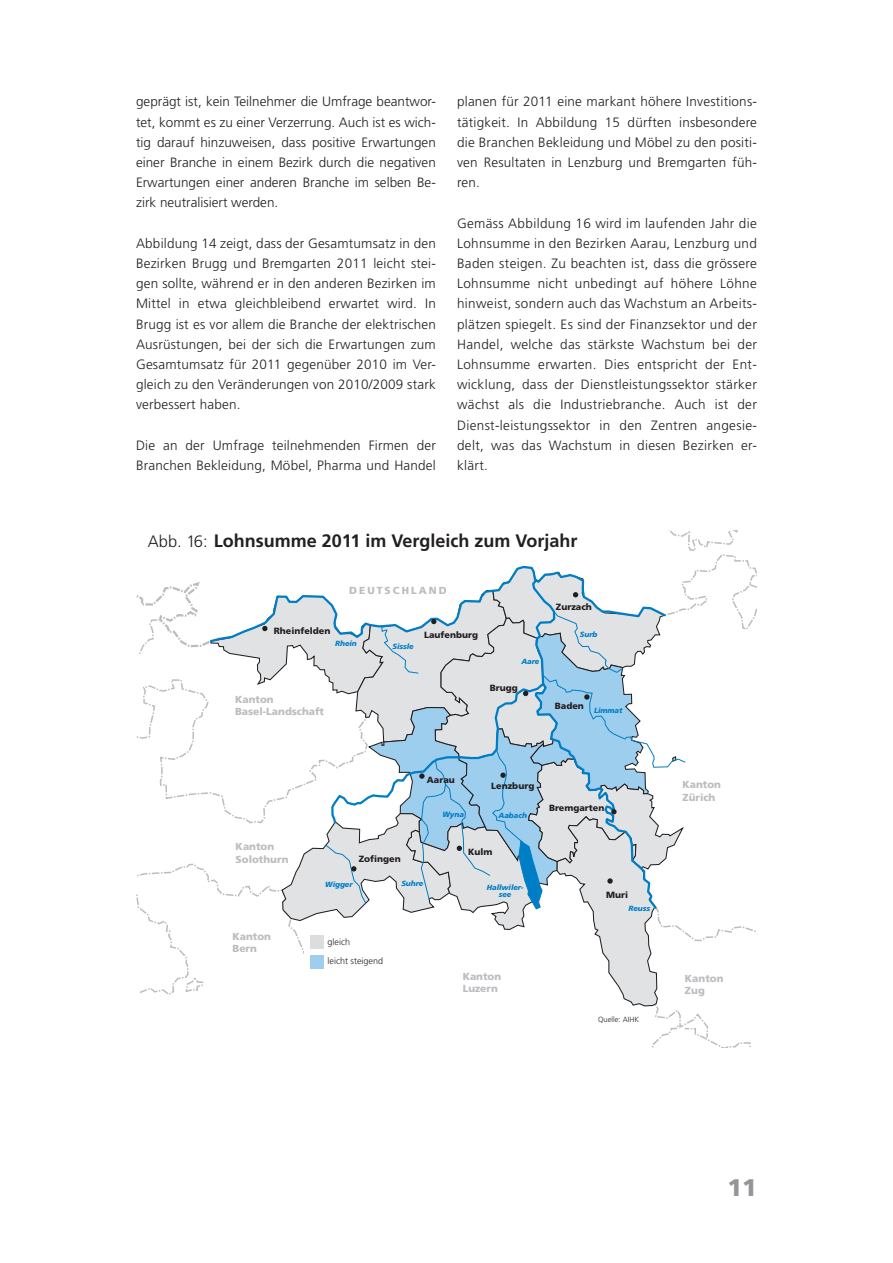
<style>
.page{position:relative;width:893px;height:1263px;background:#fff}
.page>*{position:absolute;margin:0;border:0;box-sizing:border-box;transform-origin:0 0}
.t1{font:900 24px "Frutiger";color:#939598}
.t2{font:700 18px "Frutiger";color:#231f20}
.gs{font:300 13.5px/20.2px "Frutiger";letter-spacing:.015em;color:#231f20;text-align:justify}
.t3{font:900 10.2px/12.3px "Frutiger";color:#bcbdc0}
.t4{font:900 10.2px "Frutiger";letter-spacing:.2em;color:#bcbdc0}
.t5{font:900 9px "Frutiger";color:#231f20}
.t6{font:300 9px/19.2px "Frutiger";color:#231f20}
.t7{font:italic 900 7.5px/7.1px "Frutiger";letter-spacing:-.01em;color:#007ec5;text-align:center}
.t8{font:300 7.5px "Frutiger";color:#231f20}
.s1{font-weight:300;font-size:16.5px}
</style>
<div class="page">
<svg style="left:136px;top:566px;width:548px;height:441px"></svg>
<div style="left:304px;top:931px;width:151px;height:109px;background:#fff"></div>
<div style="left:310px;top:936px;width:14px;height:13px;background:#dcdddf"></div>
<div style="left:310px;top:955px;width:14px;height:13px;background:#9eceee"></div>
<p class="gs" style="left:136px;top:92px;width:301px">geprägt ist, kein Teilnehmer die Umfrage beantwor&shy;tet, kommt es zu einer Verzerrung. Auch ist es wich&shy;tig darauf hinzuweisen, dass positive Erwartungen einer Branche in einem Bezirk durch die negativen Erwartungen einer anderen Branche im selben Be&shy;zirk neutralisiert werden.</p>
<p class="gs" style="left:136px;top:233px;width:301px">Abbildung 14 zeigt, dass der Gesamtumsatz in den Bezirken Brugg und Bremgarten 2011 leicht stei&shy;gen sollte, während er in den anderen Bezirken im Mittel in etwa gleichbleibend erwartet wird. In Brugg ist es vor allem die Branche der elektrischen Ausrüstungen, bei der sich die Erwartungen zum Gesamtumsatz für 2011 gegenüber 2010 im Ver&shy;gleich zu den Veränderungen von 2010/2009 stark verbessert haben.</p>
<p class="gs" style="left:136px;top:435px;width:301px">Die an der Umfrage teilnehmenden Firmen der<br>Branchen Bekleidung, Möbel, Pharma und Handel</p>
<p class="gs" style="left:457px;top:92px;width:301px">planen für 2011 eine markant höhere Investitions&shy;tätigkeit. In Abbildung 15 dürften insbesondere die Branchen Bekleidung und Möbel zu den positi&shy;ven Resultaten in Lenzburg und Bremgarten füh&shy;ren.</p>
<p class="gs" style="left:457px;top:213px;width:301px">Gemäss Abbildung 16 wird im laufenden Jahr die Lohnsumme in den Bezirken Aarau, Lenzburg und Baden steigen. Zu beachten ist, dass die grössere Lohnsumme nicht unbedingt auf höhere Löhne hinweist, sondern auch das Wachstum an Arbeits&shy;plätzen spiegelt. Es sind der Finanzsektor und der Handel, welche das stärkste Wachstum bei der Lohnsumme erwarten. Dies entspricht der Ent&shy;wicklung, dass der Dienstleistungssektor stärker wächst als die Industriebranche. Auch ist der Dienst-leistungssektor in den Zentren angesie&shy;delt, was das Wachstum in diesen Bezirken er&shy;klärt.</p>
<p class="t2" style="left:148px;top:530px;width:431px"><span class="s1">Abb. 16:</span> Lohnsumme 2011 im Vergleich zum Vorjahr</p>
<p class="t4" style="left:349px;top:584px;width:99px">DEUTSCHLAND</p>
<p class="t5" style="left:274px;top:625px;width:58px">Rheinfelden</p>
<p class="t7" style="left:335px;top:640px;width:23px">Rhein</p>
<p class="t3" style="left:235px;top:693px;width:90px">Kanton<br>Basel-Landschaft</p>
<p class="t7" style="left:393px;top:643px;width:23px">Sissle</p>
<p class="t5" style="left:424px;top:629px;width:56px">Laufenburg</p>
<p class="t7" style="left:521px;top:658px;width:19px">Aare</p>
<p class="t5" style="left:490px;top:682px;width:30px">Brugg</p>
<p class="t5" style="left:556px;top:601px;width:37px">Zurzach</p>
<p class="t7" style="left:580px;top:630px;width:19px">Surb</p>
<p class="t5" style="left:555px;top:700px;width:31px">Baden</p>
<p class="t7" style="left:594px;top:707px;width:30px">Limmat</p>
<p class="t3" style="left:236px;top:841px;width:54px">Kanton<br>Solothurn</p>
<p class="t3" style="left:233px;top:930px;width:40px">Kanton<br>Bern</p>
<p class="t5" style="left:427px;top:775px;width:29px">Aarau</p>
<p class="t5" style="left:491px;top:781px;width:45px">Lenzburg</p>
<p class="t5" style="left:359px;top:853px;width:44px">Zofingen</p>
<p class="t7" style="left:325px;top:880px;width:29px">Wigger</p>
<p class="t7" style="left:401px;top:880px;width:24px">Suhre</p>
<p class="t6" style="left:327px;top:933px;width:57px">gleich<br>leicht steigend</p>
<p class="t7" style="left:442px;top:811px;width:23px">Wyna</p>
<p class="t7" style="left:499px;top:812px;width:30px">Aabach</p>
<p class="t5" style="left:468px;top:846px;width:26px">Kulm</p>
<p class="t7" style="left:487px;top:884px;width:38px">Hallwiler&shy;see</p>
<p class="t5" style="left:549px;top:803px;width:57px">Bremgarten</p>
<p class="t5" style="left:606px;top:889px;width:24px">Muri</p>
<p class="t7" style="left:628px;top:905px;width:23px">Reuss</p>
<p class="t3" style="left:682px;top:779px;width:40px">Kanton<br>Zürich</p>
<p class="t3" style="left:463px;top:970px;width:40px">Kanton<br>Luzern</p>
<p class="t3" style="left:685px;top:972px;width:40px">Kanton<br>Zug</p>
<p class="t8" style="left:598px;top:1015px;width:42px">Quelle: AIHK</p>
<h1 class="t1" style="left:727px;top:1173px;width:31px">11</h1>
</div>
